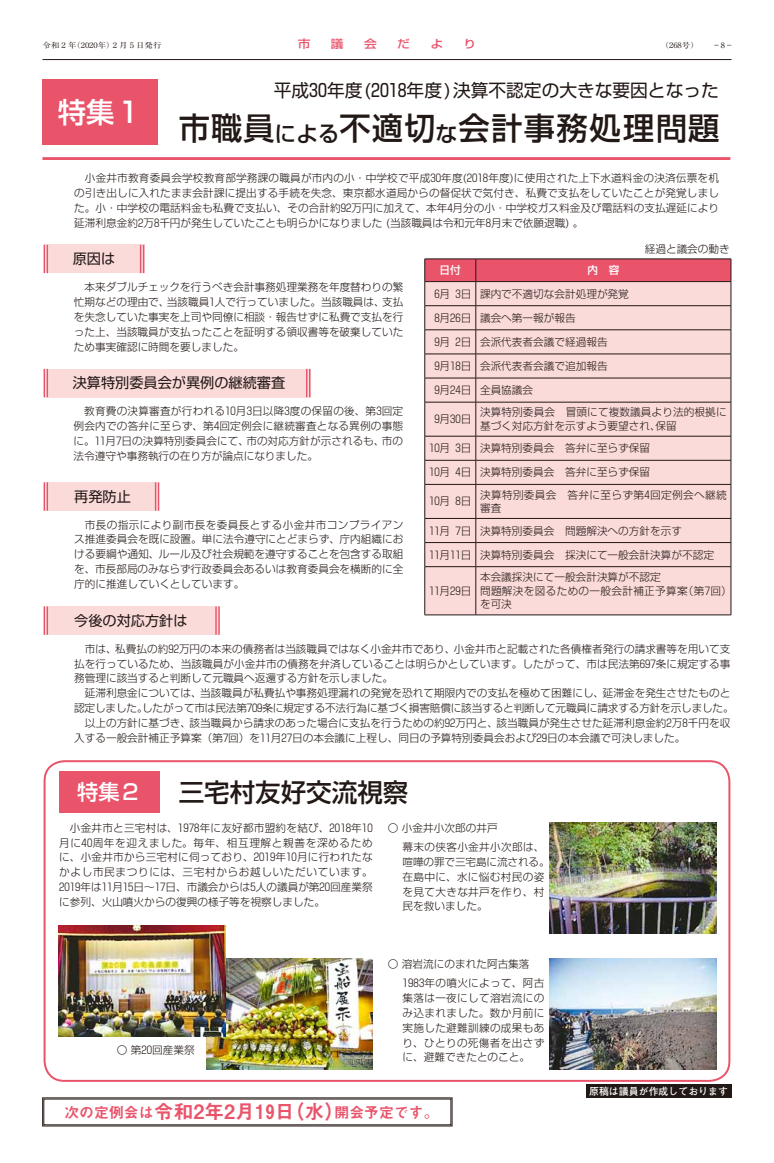
<style>
.page{position:relative;width:774px;height:1163px;background:#fff}
.page>*{position:absolute;margin:0;border:0;box-sizing:border-box;transform-origin:0 0}
.t1{font:500 31.2px "Shin Go Pro";letter-spacing:.04em;color:#221815}
.t2{font:500 28.3px "Shin Go Pro";color:#fff}
.t3{font:500 25.5px "Shin Go Pro";color:#221815}
.t4{font:500 21.3px "Shin Go Pro";color:#fff}
.t5{font:17.7px "Shin Go Pro";color:#221815}
.t6{font:14.9px "Midashi Go Pro MB31";color:#e9546b}
.t7{font:14.2px "Shin Go Pro";color:#241a17}
.t8{font:500 11.2px "Shin Go Pro";color:#e9546b;scale:1.14 1}
.t9{font:300 10.6px/14.9px "Shin Go Pro";color:#221815;text-align:justify}
.t10{font:300 10.6px/13.5px "Shin Go Pro";color:#241a17}
.t11{font:300 10.6px/14.9px "Shin Go Pro";letter-spacing:.03em;color:#221815}
.t12{font:300 10.6px/13.5px "Shin Go Pro";letter-spacing:.03em;color:#241a17}
.t13{font:300 10.6px/13.5px "Shin Go Pro";letter-spacing:.035em;color:#241a17}
.t14{font:500 10.6px "Shin Go Pro";color:#fff}
.t15{font:700 9.9px "Futo Go B101 Pro";color:#fff}
.t16{font:7.5px "Ryumin Pro";color:#221815;scale:1.14 1}
.t17{font:7.5px "Ryumin Pro";color:#221815;scale:.57 1}
.s1{font-size:19.8px}
</style>
<div class="page">
<svg style="left:42px;top:1097px;width:410px;height:28px"></svg>
<div style="left:44px;top:760px;width:686px;height:321px;border:2px solid #e9546b;border-radius:20px"></div>
<div style="left:43px;top:79px;width:115px;height:66px;background:#e9546b"></div>
<div style="left:59px;top:771px;width:100px;height:41px;background:#e9546b"></div>
<div style="left:586px;top:1083px;width:145px;height:14px;background:#221815"></div>
<hr style="left:42px;top:157px;width:688px;height:3px;background:#e9546b">
<div style="left:425px;top:403px;width:306px;height:211px;background:#fadbda"></div>
<svg style="left:424px;top:259px;width:308px;height:143px;background:#e9babd"></svg>
<hr style="left:424px;top:402px;width:52px;height:1px;background:#221815">
<hr style="left:424px;top:402px;width:1px;height:34px;background:#221815">
<hr style="left:476px;top:402px;width:255px;height:1px;background:#221815">
<hr style="left:476px;top:402px;width:1px;height:34px;background:#221815">
<hr style="left:731px;top:402px;width:1px;height:34px;background:#221815">
<hr style="left:424px;top:436px;width:52px;height:1px;background:#221815">
<hr style="left:476px;top:436px;width:255px;height:1px;background:#221815">
<hr style="left:424px;top:460px;width:52px;height:1px;background:#221815">
<svg style="left:424px;top:436px;width:1px;height:48px"></svg>
<hr style="left:476px;top:460px;width:255px;height:1px;background:#221815">
<svg style="left:476px;top:436px;width:1px;height:48px"></svg>
<svg style="left:731px;top:436px;width:1px;height:48px"></svg>
<hr style="left:424px;top:484px;width:52px;height:1px;background:#221815">
<hr style="left:424px;top:484px;width:1px;height:34px;background:#221815">
<hr style="left:476px;top:484px;width:255px;height:1px;background:#221815">
<hr style="left:476px;top:484px;width:1px;height:34px;background:#221815">
<hr style="left:731px;top:484px;width:1px;height:34px;background:#221815">
<hr style="left:424px;top:518px;width:52px;height:1px;background:#221815">
<hr style="left:476px;top:518px;width:255px;height:1px;background:#221815">
<hr style="left:424px;top:542px;width:52px;height:1px;background:#221815">
<svg style="left:424px;top:518px;width:1px;height:48px"></svg>
<hr style="left:476px;top:542px;width:255px;height:1px;background:#221815">
<svg style="left:476px;top:519px;width:1px;height:47px"></svg>
<svg style="left:731px;top:518px;width:1px;height:48px"></svg>
<hr style="left:424px;top:566px;width:52px;height:1px;background:#221815">
<hr style="left:424px;top:566px;width:1px;height:48px;background:#221815">
<hr style="left:476px;top:566px;width:255px;height:1px;background:#221815">
<hr style="left:476px;top:566px;width:1px;height:48px;background:#221815">
<hr style="left:731px;top:566px;width:1px;height:48px;background:#221815">
<hr style="left:424px;top:614px;width:52px;height:1px;background:#221815">
<hr style="left:476px;top:614px;width:255px;height:1px;background:#221815">
<div style="left:44px;top:245px;width:100px;height:28px;background:#fadbda"></div>
<svg style="left:44px;top:245px;width:4px;height:28px"></svg>
<svg style="left:140px;top:245px;width:4px;height:28px"></svg>
<div style="left:44px;top:606px;width:176px;height:28px;background:#fadbda"></div>
<hr style="left:215px;top:606px;width:2px;height:28px;background:#e9546b">
<svg style="left:44px;top:606px;width:4px;height:28px"></svg>
<hr style="left:218px;top:606px;width:2px;height:28px;background:#e9546b">
<div style="left:44px;top:369px;width:266px;height:28px;background:#fadbda"></div>
<svg style="left:44px;top:369px;width:4px;height:28px"></svg>
<svg style="left:306px;top:369px;width:4px;height:28px"></svg>
<div style="left:44px;top:482px;width:115px;height:28px;background:#fadbda"></div>
<svg style="left:44px;top:482px;width:4px;height:28px"></svg>
<svg style="left:155px;top:482px;width:4px;height:28px"></svg>
<img style="left:206px;top:958px;width:167px;height:111px">
<img style="left:59px;top:925px;width:166px;height:110px">
<img style="left:550px;top:822px;width:167px;height:111px">
<img style="left:550px;top:958px;width:167px;height:111px">
<hr style="left:43px;top:59px;width:688px;height:1px;background:#221815">
<p class="t16" style="left:43px;top:39px;width:106px">令和 2 年（2020年）2 月 5 日発行</p>
<p class="t8" style="left:298px;top:34px;width:13px">市</p>
<p class="t8" style="left:331px;top:34px;width:13px">議</p>
<p class="t8" style="left:364px;top:34px;width:13px">会</p>
<p class="t8" style="left:397px;top:34px;width:13px">だ</p>
<p class="t8" style="left:430px;top:34px;width:13px">よ</p>
<p class="t8" style="left:463px;top:34px;width:13px">り</p>
<p class="t16" style="left:660px;top:39px;width:35px">（268号）</p>
<p class="t17" style="left:714px;top:39px;width:31px">― 8―</p>
<p class="t2" style="left:58px;top:89px;width:87px">特集１</p>
<p class="t5" style="left:274px;top:76px;width:446px">平成30年度(2018年度)決算不認定の大きな要因となった</p>
<p class="t1" style="left:179px;top:102px;width:542px">市職員<sub>による</sub>不適切<sub>な</sub>会計事務処理問題</p>
<p class="t9" style="left:74px;top:169px;width:646px;text-indent:11px">小金井市教育委員会学校教育部学務課の職員が市内の小・中学校で平成30年度(2018年度)に使用された上下水道料金の決済伝票を机の引き出しに入れたまま会計課に提出する手続を失念、東京都水道局からの督促状で気付き、私費で支払をしていたことが発覚しました。小・中学校の電話料金も私費で支払い、その合計約92万円に加えて、本年4月分の小・中学校ガス料金及び電話料の支払遅延により延滞利息金約2万8千円が発生していたことも明らかになりました (当該職員は令和元年8月末で依願退職) 。</p>
<p class="t14" style="left:440px;top:261px;width:23px">日付</p>
<p class="t14" style="left:587px;top:261px;width:33px">内　容</p>
<p class="t10" style="left:434px;top:285px;width:196px">6月 3日 課内で不適切な会計処理が発覚</p>
<p class="t10" style="left:434px;top:310px;width:143px">8月26日 議会へ第一報が報告</p>
<p class="t10" style="left:434px;top:334px;width:175px">9月 2日 会派代表者会議で経過報告</p>
<p class="t10" style="left:434px;top:358px;width:175px">9月18日 会派代表者会議で追加報告</p>
<p class="t10" style="left:434px;top:382px;width:100px">9月24日 全員協議会</p>
<p class="t10" style="left:434px;top:411px;width:39px">9月30日</p>
<p class="t10" style="left:480px;top:404px;width:248px">決算特別委員会　冒頭にて複数議員より法的根拠に基づく対応方針を示すよう要望され、保留</p>
<p class="t10" style="left:429px;top:440px;width:223px">10月 3日 決算特別委員会　答弁に至らず保留</p>
<p class="t10" style="left:429px;top:464px;width:223px">10月 4日 決算特別委員会　答弁に至らず保留</p>
<p class="t10" style="left:429px;top:493px;width:44px">10月 8日</p>
<p class="t13" style="left:480px;top:486px;width:248px">決算特別委員会　答弁に至らず第4回定例会へ継続審査</p>
<p class="t10" style="left:429px;top:522px;width:254px">11月 7日 決算特別委員会　問題解決への方針を示す</p>
<p class="t10" style="left:429px;top:546px;width:286px">11月11日 決算特別委員会　採決にて一般会計決算が不認定</p>
<p class="t10" style="left:429px;top:582px;width:44px">11月29日</p>
<p class="t9" style="left:645px;top:240px;width:87px">経過と議会の動き</p>
<p class="t7" style="left:73px;top:247px;width:44px">原因は</p>
<p class="t9" style="left:74px;top:278px;width:331px;text-indent:11px">本来ダブルチェックを行うべき会計事務処理業務を年度替わりの繁忙期などの理由で、当該職員1人で行っていました。当該職員は、支払を失念していた事実を上司や同僚に相談・報告せずに私費で支払を行った上、当該職員が支払ったことを証明する領収書等を破棄していたため事実確認に時間を要しました。</p>
<p class="t7" style="left:73px;top:371px;width:214px">決算特別委員会が異例の継続審査</p>
<p class="t9" style="left:74px;top:402px;width:331px;text-indent:11px">教育費の決算審査が行われる10月3日以降3度の保留の後、第3回定例会内での答弁に至らず、第4回定例会に継続審査となる異例の事態に。11月7日の決算特別委員会にて、市の対応方針が示されるも、市の法令遵守や事務執行の在り方が論点になりました。</p>
<p class="t7" style="left:74px;top:485px;width:58px">再発防止</p>
<p class="t9" style="left:74px;top:515px;width:331px;text-indent:11px">市長の指示により副市長を委員長とする小金井市コンプライアンス推進委員会を既に設置。単に法令遵守にとどまらず、庁内組織における要綱や通知、ルール及び社会規範を遵守することを包含する取組を、市長部局のみならず行政委員会あるいは教育委員会を横断的に全庁的に推進していくとしています。</p>
<p class="t12" style="left:480px;top:569px;width:253px">本会議採決にて一般会計決算が不認定<br>問題解決を図るための一般会計補正予算案（第7回）を可決</p>
<p class="t7" style="left:74px;top:609px;width:115px">今後の対応方針は</p>
<p class="t9" style="left:85px;top:639px;width:647px">市は、私費払の約92万円の本来の債務者は当該職員ではなく小金井市であり、小金井市と記載された各債権者発行の請求書等を用いて支</p>
<p class="t9" style="left:74px;top:654px;width:658px">払を行っているため、当該職員が小金井市の債務を弁済していることは明らかとしています。したがって、市は民法第697条に規定する事</p>
<p class="t9" style="left:74px;top:669px;width:320px">務管理に該当すると判断して元職員へ返還する方針を示しました。</p>
<p class="t9" style="left:85px;top:684px;width:647px">延滞利息金については、当該職員が私費払や事務処理漏れの発覚を恐れて期限内での支払を極めて困難にし、延滞金を発生させたものと</p>
<p class="t9" style="left:74px;top:699px;width:661px">認定しました。したがって市は民法第709条に規定する不法行為に基づく損害賠償に該当すると判断して元職員に請求する方針を示しました。</p>
<p class="t9" style="left:85px;top:714px;width:647px">以上の方針に基づき、該当職員から請求のあった場合に支払を行うための約92万円と、該当職員が発生させた延滞利息金約2万8千円を収</p>
<p class="t9" style="left:74px;top:729px;width:613px">入する一般会計補正予算案（第7回）を11月27日の本会議に上程し、同日の予算特別委員会および29日の本会議で可決しました。</p>
<p class="t4" style="left:77px;top:774px;width:65px">特集２</p>
<p class="t3" style="left:179px;top:770px;width:231px">三宅村友好交流視察</p>
<p class="t9" style="left:59px;top:818px;width:315px;text-indent:11px">小金井市と三宅村は、1978年に友好都市盟約を結び、2018年10月に40周年を迎えました。毎年、相互理解と親善を深めるために、小金井市から三宅村に伺っており、2019年10月に行われたなかよし市民まつりには、三宅村からお越しいただいています。2019年は11月15日～17日、市議会からは5人の議員が第20回産業祭に参列、火山噴火からの復興の様子等を視察しました。</p>
<p class="t9" style="left:388px;top:818px;width:111px">〇 小金井小次郎の井戸</p>
<p class="t11" style="left:403px;top:837px;width:149px">幕末の侠客小金井小次郎は、喧嘩の罪で三宅島に流される。在島中に、水に悩む村民の姿を見て大きな井戸を作り、村民を救いました。</p>
<p class="t9" style="left:117px;top:1040px;width:79px">〇 第20回産業祭</p>
<p class="t9" style="left:388px;top:954px;width:143px">〇 溶岩流にのまれた阿古集落</p>
<p class="t9" style="left:403px;top:974px;width:143px">1983年の噴火によって、阿古集落は一夜にして溶岩流にのみ込まれました。数か月前に実施した避難訓練の成果もあり、ひとりの死傷者を出さずに、避難できたとのこと。</p>
<p class="t6" style="left:64px;top:1099px;width:376px">次の定例会は<span class="s1">令和2年2月19日（水）</span>開会予定です。</p>
<p class="t15" style="left:589px;top:1082px;width:140px">原稿は議員が作成しております</p>
</div>
